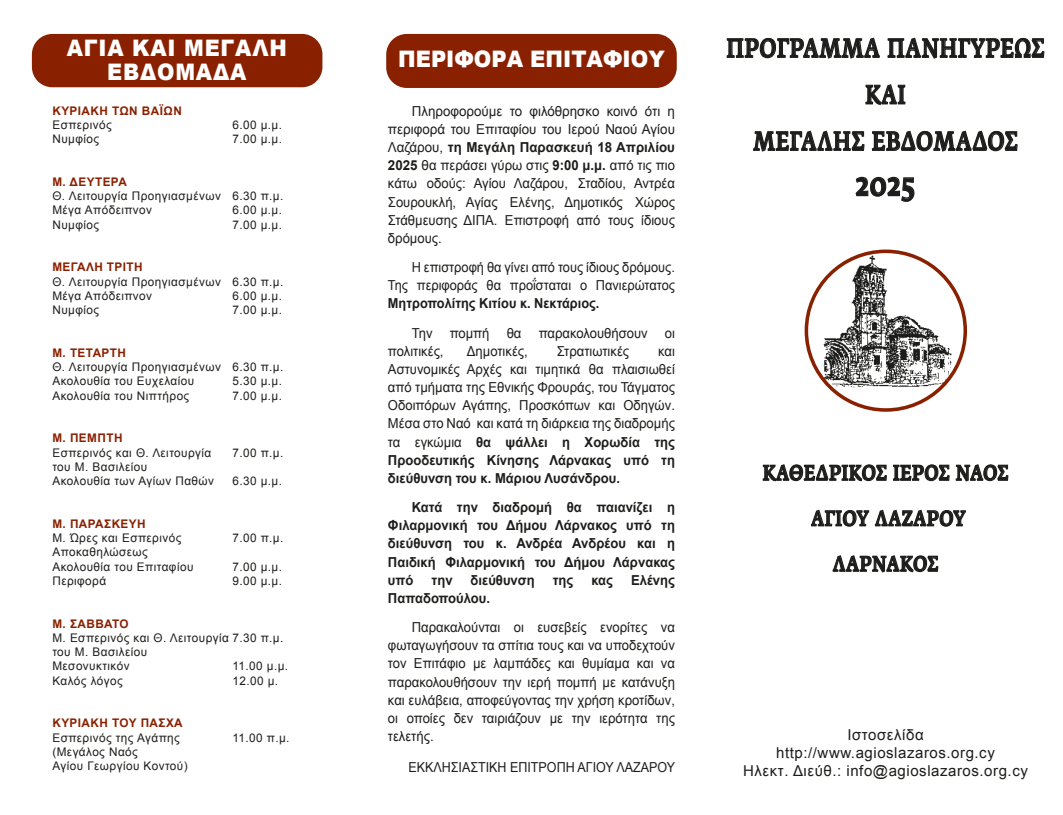
<style>
.page{position:relative;width:1063px;height:815px;background:#fff}
.page>*{position:absolute;margin:0;border:0;box-sizing:border-box;transform-origin:0 0}
.t1{font:500 32.5px "Fedra Serif Greek A";color:#1d1d1b;scale:.77 1}
.t2{font:500 26.25px/46.5px "Fedra Serif Greek A";letter-spacing:.035em;color:#1d1d1b;text-align:center;scale:.77 1}
.t3{font:900 22.75px/23.8px "Arial";letter-spacing:.035em;color:#fff;text-align:center;scale:.92 1}
.t4{font:900 22.75px "Arial";color:#fff;scale:.93 1}
.t5{font:500 21.25px/45.5px "Fedra Serif Greek A";letter-spacing:.035em;color:#1d1d1b;text-align:center;scale:.8 1}
.t6{font:15px/18px "Arial";letter-spacing:.035em;color:#1d1d1b;text-align:center}
.t7{font:13.75px/18.1px "Arial";color:#1d1d1b;text-align:justify;scale:.95 1}
.t8{font:13.75px/18.1px "Arial";color:#1d1d1b;text-align:justify}
.t9{font:700 13.75px/18.1px "Arial";color:#1d1d1b;text-align:justify;scale:.95 1}
.t10{font:13.75px/18.1px "Arial";color:#1d1d1b;text-align:right;scale:.93 1}
.t11{font:13.75px "Arial";color:#1d1d1b;scale:.91 1}
.t12{font:700 13.75px "Arial";color:#1d1d1b;scale:.93 1}
.t13{font:11.88px/14.2px "Arial";letter-spacing:.035em;color:#1d1d1b}
.t14{font:700 11.88px "Arial";letter-spacing:.035em;color:#892101}
.s1{font-weight:700}
</style>
<div class="page">
<div style="left:386px;top:34px;width:291px;height:54px;background:#892101;border-radius:20px"></div>
<div style="left:32px;top:34px;width:290px;height:53px;background:#892101;border-radius:20px"></div>
<svg style="left:806px;top:251px;width:159px;height:159px"></svg>
<img style="left:821px;top:254px;width:133px;height:139px">
<div style="left:805px;top:250px;width:162px;height:162px;border:4px solid #892101;border-radius:50%"></div>
<svg style="left:726px;top:37px;width:319px;height:115px"></svg>
<svg style="left:855px;top:176px;width:60px;height:26px"></svg>
<svg style="left:762px;top:464px;width:247px;height:18px"></svg>
<svg style="left:811px;top:509px;width:155px;height:18px"></svg>
<svg style="left:832px;top:555px;width:107px;height:18px"></svg>
<h3 class="t3" style="left:67px;top:35px;width:241px">ΑΓΙΑ ΚΑΙ ΜΕΓΑΛΗ<br>ΕΒΔΟΜΑΔΑ</h3>
<p class="t14" style="left:52px;top:103px;width:131px">ΚΥΡΙΑΚΗ ΤΩΝ ΒΑΪΩΝ</p>
<p class="t13" style="left:52px;top:118px;width:61px">Εσπερινός</p>
<p class="t13" style="left:232px;top:118px;width:51px">6.00 μ.μ.</p>
<p class="t13" style="left:52px;top:132px;width:48px">Νυμφίος</p>
<p class="t13" style="left:232px;top:132px;width:51px">7.00 μ.μ.</p>
<p class="t14" style="left:52px;top:174px;width:76px">Μ. ΔΕΥΤΕΡΑ</p>
<p class="t13" style="left:52px;top:189px;width:233px">Θ. Λειτουργία Προηγιασμένων 6.30 π.μ.<br>Μέγα Απόδειπνον</p>
<p class="t13" style="left:232px;top:203px;width:51px">6.00 μ.μ.</p>
<p class="t13" style="left:52px;top:218px;width:48px">Νυμφίος</p>
<p class="t13" style="left:232px;top:218px;width:51px">7.00 μ.μ.</p>
<p class="t14" style="left:52px;top:259px;width:92px">ΜΕΓΑΛΗ ΤΡΙΤΗ</p>
<p class="t13" style="left:52px;top:275px;width:233px">Θ. Λειτουργία Προηγιασμένων 6.30 π.μ.<br>Μέγα Απόδειπνον</p>
<p class="t13" style="left:232px;top:289px;width:51px">6.00 μ.μ.</p>
<p class="t13" style="left:52px;top:303px;width:48px">Νυμφίος</p>
<p class="t13" style="left:232px;top:303px;width:51px">7.00 μ.μ.</p>
<p class="t14" style="left:52px;top:345px;width:75px">Μ. ΤΕΤΑΡΤΗ</p>
<p class="t13" style="left:52px;top:360px;width:233px">Θ. Λειτουργία Προηγιασμένων 6.30 π.μ.<br>Ακολουθία του Ευχελαίου</p>
<p class="t13" style="left:232px;top:374px;width:51px">5.30 μ.μ.</p>
<p class="t13" style="left:52px;top:389px;width:138px">Ακολουθία του Νιπτήρος</p>
<p class="t13" style="left:232px;top:389px;width:51px">7.00 μ.μ.</p>
<p class="t14" style="left:52px;top:430px;width:72px">Μ. ΠΕΜΠΤΗ</p>
<p class="t13" style="left:52px;top:446px;width:160px">Εσπερινός και Θ. Λειτουργία</p>
<p class="t13" style="left:232px;top:446px;width:53px">7.00 π.μ.</p>
<p class="t13" style="left:52px;top:460px;width:163px">του Μ. Βασιλείου<br>Ακολουθία των Αγίων Παθών</p>
<p class="t13" style="left:232px;top:474px;width:51px">6.30 μ.μ.</p>
<p class="t14" style="left:52px;top:516px;width:95px">Μ. ΠΑΡΑΣΚΕΥΗ</p>
<p class="t13" style="left:52px;top:531px;width:130px">Μ. Ώρες και Εσπερινός</p>
<p class="t13" style="left:232px;top:531px;width:53px">7.00 π.μ.</p>
<p class="t13" style="left:52px;top:545px;width:143px">Αποκαθηλώσεως<br>Ακολουθία του Επιταφίου</p>
<p class="t13" style="left:232px;top:560px;width:51px">7.00 μ.μ.</p>
<p class="t13" style="left:52px;top:574px;width:55px">Περιφορά</p>
<p class="t13" style="left:232px;top:574px;width:51px">9.00 μ.μ.</p>
<p class="t14" style="left:52px;top:616px;width:78px">Μ. ΣΑΒΒΑΤΟ</p>
<p class="t13" style="left:52px;top:631px;width:233px">Μ. Εσπερινός και Θ. Λειτουργία 7.30 π.μ. του Μ. Βασιλείου<br>Μεσονυκτικόν</p>
<p class="t13" style="left:232px;top:659px;width:57px">11.00 μ.μ.</p>
<p class="t13" style="left:52px;top:674px;width:72px">Καλός λόγος</p>
<p class="t13" style="left:232px;top:674px;width:47px">12.00 μ.</p>
<p class="t14" style="left:52px;top:715px;width:132px">ΚΥΡΙΑΚΗ ΤΟΥ ΠΑΣΧΑ</p>
<p class="t13" style="left:52px;top:731px;width:129px">Εσπερινός της Αγάπης</p>
<p class="t13" style="left:232px;top:731px;width:59px">11.00 π.μ.</p>
<p class="t13" style="left:52px;top:745px;width:137px">(Μεγάλος Ναός<br>Αγίου Γεωργίου Κοντού)</p>
<h3 class="t4" style="left:398px;top:43px;width:288px">ΠΕΡΙΦΟΡΑ ΕΠΙΤΑΦΙΟΥ</h3>
<p class="t8" style="left:388px;top:102px;width:289px;text-indent:24px">Πληροφορούμε το φιλόθρησκο κοινό ότι η περιφορά του Επιταφίου του Ιερού Ναού Αγίου Λαζάρου, <span class="s1">τη Μεγάλη Παρασκευή 18 Απριλίου 2025</span> θα περάσει γύρω στις <span class="s1">9:00 μ.μ.</span> από τις πιο κάτω οδούς: Αγίου Λαζάρου, Σταδίου, Αντρέα Σουρουκλή, Αγίας Ελένης, Δημοτικός Χώρος Στάθμευσης ΔΙΠΑ. Επιστροφή από τους ίδιους δρόμους.</p>
<p class="t10" style="left:388px;top:258px;width:310px">H επιστροφή θα γίνει από τους ίδιους δρόμους.<br>Της περιφοράς θα προΐσταται ο Πανιερώτατος</p>
<p class="t12" style="left:388px;top:295px;width:229px">Μητροπολίτης Κιτίου κ. Νεκτάριος.</p>
<p class="t7" style="left:388px;top:324px;width:304px;text-indent:24px">Την πομπή θα παρακολουθήσουν οι πολιτικές,</p>
<p class="t7" style="left:467px;top:342px;width:66px">Δημοτικές,</p>
<p class="t7" style="left:557px;top:342px;width:78px">Στρατιωτικές</p>
<p class="t7" style="left:388px;top:342px;width:304px;text-indent:270px">και Αστυνομικές Αρχές και τιμητικά θα πλαισιωθεί από τμήματα της Εθνικής Φρουράς, του Τάγματος Οδοιπόρων Αγάπης, Προσκόπων και Οδηγών.<br>Μέσα στο Ναό και κατά τη διάρκεια της διαδρομής τα εγκώμια <span class="s1">θα ψάλλει η Χορωδία της Προοδευτικής Κίνησης Λάρνακας υπό τη διεύθυνση του κ. Μάριου Λυσάνδρου.</span></p>
<p class="t9" style="left:388px;top:499px;width:304px;text-indent:24px">Κατά την διαδρομή θα παιανίζει η Φιλαρμονική του Δήμου Λάρνακος υπό τη διεύθυνση του κ. Ανδρέα Ανδρέου και η Παιδική Φιλαρμονική του Δήμου Λάρνακας υπό</p>
<p class="t9" style="left:432px;top:571px;width:24px">την</p>
<p class="t9" style="left:471px;top:571px;width:69px">διεύθυνση</p>
<p class="t9" style="left:553px;top:571px;width:23px">της</p>
<p class="t9" style="left:591px;top:571px;width:24px">κας</p>
<p class="t9" style="left:631px;top:571px;width:48px">Ελένης</p>
<p class="t9" style="left:388px;top:589px;width:109px">Παπαδοπούλου.</p>
<p class="t7" style="left:388px;top:618px;width:304px;text-indent:24px">Παρακαλούνται οι ευσεβείς ενορίτες να φωταγωγήσουν τα σπίτια τους και να υποδεχτούν τον Επιτάφιο με λαμπάδες και θυμίαμα και να παρακολουθήσουν την ιερή πομπή με κατάνυξη και ευλάβεια, αποφεύγοντας την χρήση κροτίδων, οι οποίες δεν ταιριάζουν με την ιερότητα της τελετής.</p>
<p class="t11" style="left:408px;top:758px;width:295px">ΕΚΚΛΗΣIΑΣΤΙΚΗ ΕΠΙΤΡΟΠΗ ΑΓΙΟΥ ΛΑΖΑΡΟΥ</p>
<h2 class="t2" style="left:727px;top:26px;width:414px">ΠΡΟΓΡΑΜΜΑ ΠΑΝΗΓΥΡΕΩΣ<br>ΚΑΙ<br>ΜΕΓΑΛΗΣ ΕΒΔΟΜΑΔΟΣ</h2>
<h1 class="t1" style="left:856px;top:165px;width:78px">2025</h1>
<h3 class="t5" style="left:763px;top:451px;width:308px">ΚΑΘΕΔΡΙΚΟΣ ΙΕΡΟΣ ΝΑΟΣ<br>ΑΓΙΟΥ ΛΑΖΑΡΟΥ<br>ΛΑΡΝΑΚΟΣ</h3>
<p class="t6" style="left:743px;top:726px;width:286px">Ιστοσελίδα http://www.agioslazaros.org.cy<br>Ηλεκτ. Διεύθ.: info@agioslazaros.οrg.cy</p>
</div>
